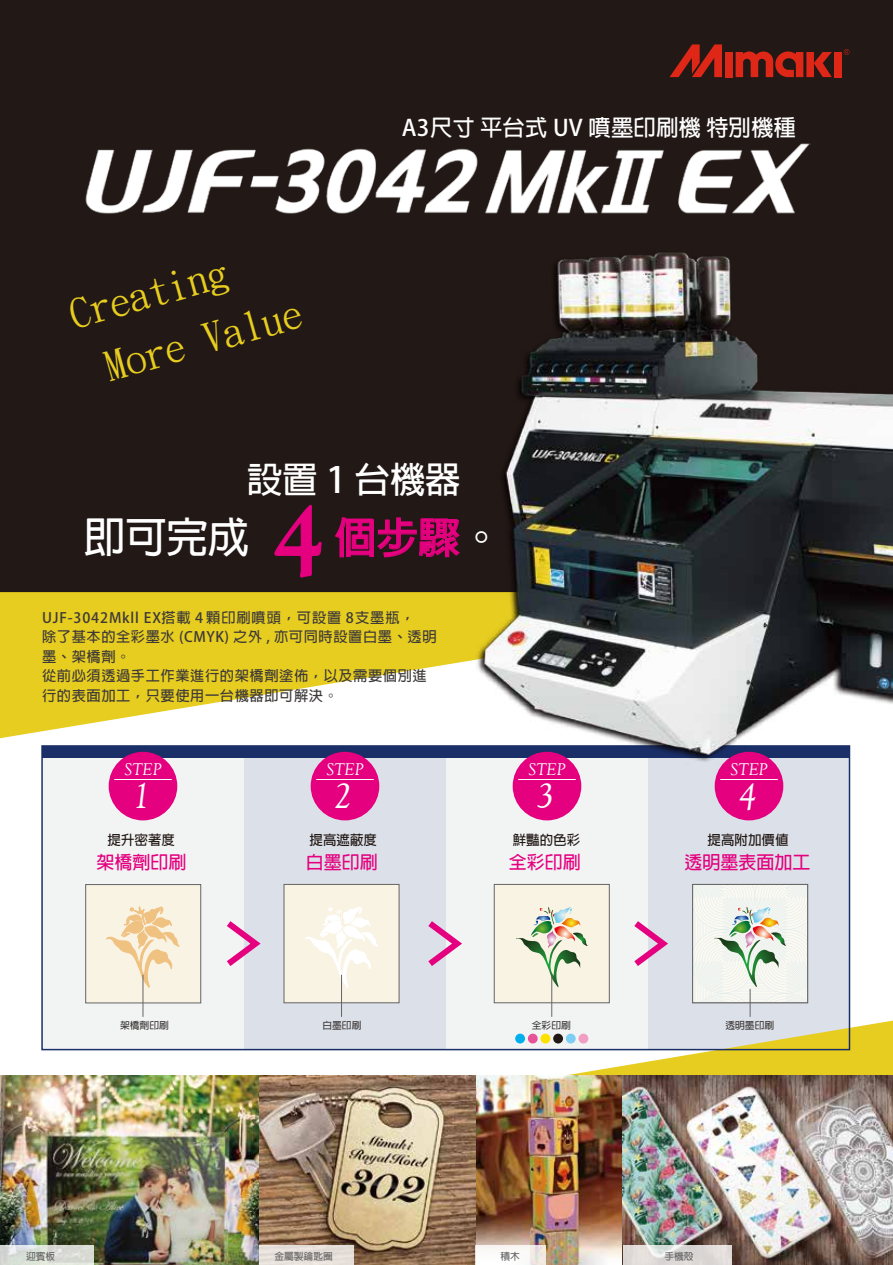
<style>
.page{position:relative;width:893px;height:1265px;background:#fff}
.page>*{position:absolute;margin:0;border:0;box-sizing:border-box;transform-origin:0 0}
.t1{font:700 100.5px "Goudy Old Style T";color:#e4007f}
.t2{font:700 42px "Adobe Fan Heiti Std";color:#fff}
.t3{font:700 42px "Adobe Fan Heiti Std";color:#e4007f}
.t4{font:40.5px/59.7px "Zapfino";color:#e7cd1f}
.t5{font:italic 36.9px "Goudy Old Style T";color:#fff}
.t6{font:700 35.85px "Adobe Fan Heiti Std";color:#fff}
.t7{font:700 22.5px "Adobe Fan Heiti Std";color:#fff}
.t8{font:700 18px "Adobe Fan Heiti Std";color:#e4007f}
.t9{font:italic 17.4px "Goudy Old Style T";color:#fff}
.t10{font:700 14.25px/19.5px "Adobe Fan Heiti Std";letter-spacing:.04em;color:#3e3a39}
.t11{font:700 13.5px "Adobe Fan Heiti Std";color:#221815}
.t12{font:700 9.75px "Adobe Fan Heiti Std";color:#3e3a39}
.t13{font:700 9.75px "Adobe Fan Heiti Std";color:#656464}
.s1{color:#fff}
</style>
<div class="page">
<div style="left:0;top:0;width:893px;height:592px;background:#221815"></div>
<div style="left:42px;top:746px;width:807px;height:304px;background:#dce0e8"></div>
<div style="left:692px;top:884px;width:116px;height:119px;background:#f2f5f0"></div>
<svg style="left:41px;top:1019px;width:852px;height:56px"></svg>
<div style="left:446px;top:746px;width:202px;height:304px;background:#f2f4f4"></div>
<div style="left:42px;top:746px;width:202px;height:304px;background:#f2f4f4"></div>
<img style="left:0;top:1075px;width:893px;height:190px">
<svg style="left:0;top:1246px;width:94px;height:19px;background:#daded7"></svg>
<svg style="left:0;top:592px;width:443px;height:147px;fill:#e7cd1f"></svg>
<img style="left:85px;top:143px;width:725px;height:71px">
<div style="left:834px;top:52px;width:8px;height:25px;background:#df2718"></div>
<div style="left:725px;top:52px;width:8px;height:25px;background:#df2718"></div>
<svg style="left:669px;top:44px;width:53px;height:33px"></svg>
<svg style="left:736px;top:51px;width:96px;height:26px"></svg>
<svg style="left:844px;top:49px;width:5px;height:6px"></svg>
<svg style="left:227px;top:921px;width:34px;height:45px"></svg>
<svg style="left:428px;top:921px;width:34px;height:45px"></svg>
<div style="left:259px;top:1246px;width:94px;height:19px;background:#e7e0da"></div>
<svg style="left:475px;top:1246px;width:71px;height:19px"></svg>
<svg style="left:623px;top:1246px;width:109px;height:19px;background:#dfdbd9"></svg>
<svg style="left:274px;top:504px;width:48px;height:74px"></svg>
<svg style="left:334px;top:517px;width:109px;height:41px"></svg>
<div style="left:515px;top:1034px;width:10px;height:9px;background:#00afec;border-radius:50%"></div>
<div style="left:528px;top:1034px;width:10px;height:9px;background:#e85298;border-radius:50%"></div>
<div style="left:540px;top:1034px;width:10px;height:9px;background:#ffe100;border-radius:50%"></div>
<div style="left:553px;top:1034px;width:10px;height:9px;background:#221815;border-radius:50%"></div>
<div style="left:566px;top:1034px;width:10px;height:9px;background:#7ecef4;border-radius:50%"></div>
<div style="left:578px;top:1034px;width:10px;height:9px;background:#f19ec2;border-radius:50%"></div>
<svg style="left:634px;top:921px;width:34px;height:45px"></svg>
<div style="left:85px;top:884px;width:116px;height:119px;background:#f9f3e4;border:1px solid #656464"></div>
<div style="left:284px;top:884px;width:115px;height:119px;background:#f9f3e4;border:1px solid #656464"></div>
<svg style="left:305px;top:907px;width:73px;height:80px"></svg>
<div style="left:42px;top:746px;width:807px;height:12px;background:#1a2f67"></div>
<div style="left:109px;top:752px;width:68px;height:68px;background:#e4007f;border-radius:50%"></div>
<hr style="left:114px;top:779px;width:58px;height:1px;background:#fff">
<div style="left:311px;top:752px;width:68px;height:68px;background:#e4007f;border-radius:50%"></div>
<hr style="left:316px;top:779px;width:58px;height:1px;background:#fff">
<div style="left:513px;top:752px;width:68px;height:68px;background:#e4007f;border-radius:50%"></div>
<div style="left:715px;top:752px;width:68px;height:68px;background:#e4007f;border-radius:50%"></div>
<img style="left:443px;top:169px;width:450px;height:625px">
<div style="left:494px;top:884px;width:116px;height:119px;background:#f9f3e4;border:1px solid #656464"></div>
<img style="left:516px;top:907px;width:72px;height:80px">
<div style="left:692px;top:884px;width:116px;height:119px;border:1px solid #656464"></div>
<hr style="left:341px;top:975px;width:1px;height:42px;background:#656464">
<hr style="left:551px;top:975px;width:1px;height:42px;background:#656464">
<svg style="left:107px;top:907px;width:72px;height:80px"></svg>
<hr style="left:143px;top:975px;width:1px;height:42px;background:#656464">
<img style="left:714px;top:907px;width:72px;height:110px">
<h3 class="t4" style="left:82px;top:282px;width:204px;text-indent:-20px;rotate:-16deg">Creating<br>More Value</h3>
<h3 class="t7" style="left:402px;top:115px;width:396px">A3尺寸 平台式 UV 噴墨印刷機 特別機種</h3>
<h3 class="t6" style="left:247px;top:458px;width:215px">設置 1 台機器</h3>
<h2 class="t2" style="left:84px;top:513px;width:167px">即可完成</h2>
<h1 class="t1" style="left:274px;top:482px;width:52px">4</h1>
<h2 class="t3" style="left:334px;top:513px;width:169px">個步驟<span class="s1">。</span></h2>
<p class="t10" style="left:42px;top:608px;width:396px">UJF-3042Mkll EX搭載 4 顆印刷噴頭，可設置 8支墨瓶，<br>除了基本的全彩墨水 (CMYK) 之外 , 亦可同時設置白墨、透明墨、架橋劑。<br>從前必須透過手工作業進行的架橋劑塗佈，以及需要個別進行的表面加工，只要使用一台機器即可解決。</p>
<p class="t9" style="left:125px;top:760px;width:38px">STEP</p>
<p class="t9" style="left:327px;top:760px;width:38px">STEP</p>
<p class="t9" style="left:529px;top:760px;width:38px">STEP</p>
<p class="t9" style="left:731px;top:760px;width:38px">STEP</p>
<h3 class="t5" style="left:132px;top:776px;width:20px">1</h3>
<h3 class="t5" style="left:334px;top:776px;width:20px">2</h3>
<h3 class="t5" style="left:536px;top:776px;width:20px">3</h3>
<h3 class="t5" style="left:738px;top:776px;width:20px">4</h3>
<p class="t11" style="left:108px;top:832px;width:69px">提升密著度</p>
<p class="t11" style="left:310px;top:832px;width:69px">提高遮蔽度</p>
<p class="t11" style="left:707px;top:832px;width:82px">提高附加價值</p>
<p class="t11" style="left:513px;top:832px;width:69px">鮮豔的色彩</p>
<p class="t8" style="left:509px;top:852px;width:73px">全彩印刷</p>
<p class="t8" style="left:96px;top:852px;width:91px">架橋劑印刷</p>
<p class="t8" style="left:306px;top:852px;width:73px">白墨印刷</p>
<p class="t8" style="left:684px;top:852px;width:127px">透明墨表面加工</p>
<p class="t12" style="left:120px;top:1020px;width:50px">架橋劑印刷</p>
<p class="t12" style="left:322px;top:1020px;width:40px">白墨印刷</p>
<p class="t12" style="left:532px;top:1020px;width:40px">全彩印刷</p>
<p class="t12" style="left:725px;top:1020px;width:50px">透明墨印刷</p>
<p class="t13" style="left:26px;top:1250px;width:31px">迎賓板</p>
<p class="t13" style="left:274px;top:1250px;width:60px">金屬製鑰匙圈</p>
<p class="t13" style="left:500px;top:1250px;width:21px">積木</p>
<p class="t13" style="left:664px;top:1250px;width:31px">手機殼</p>
</div>
